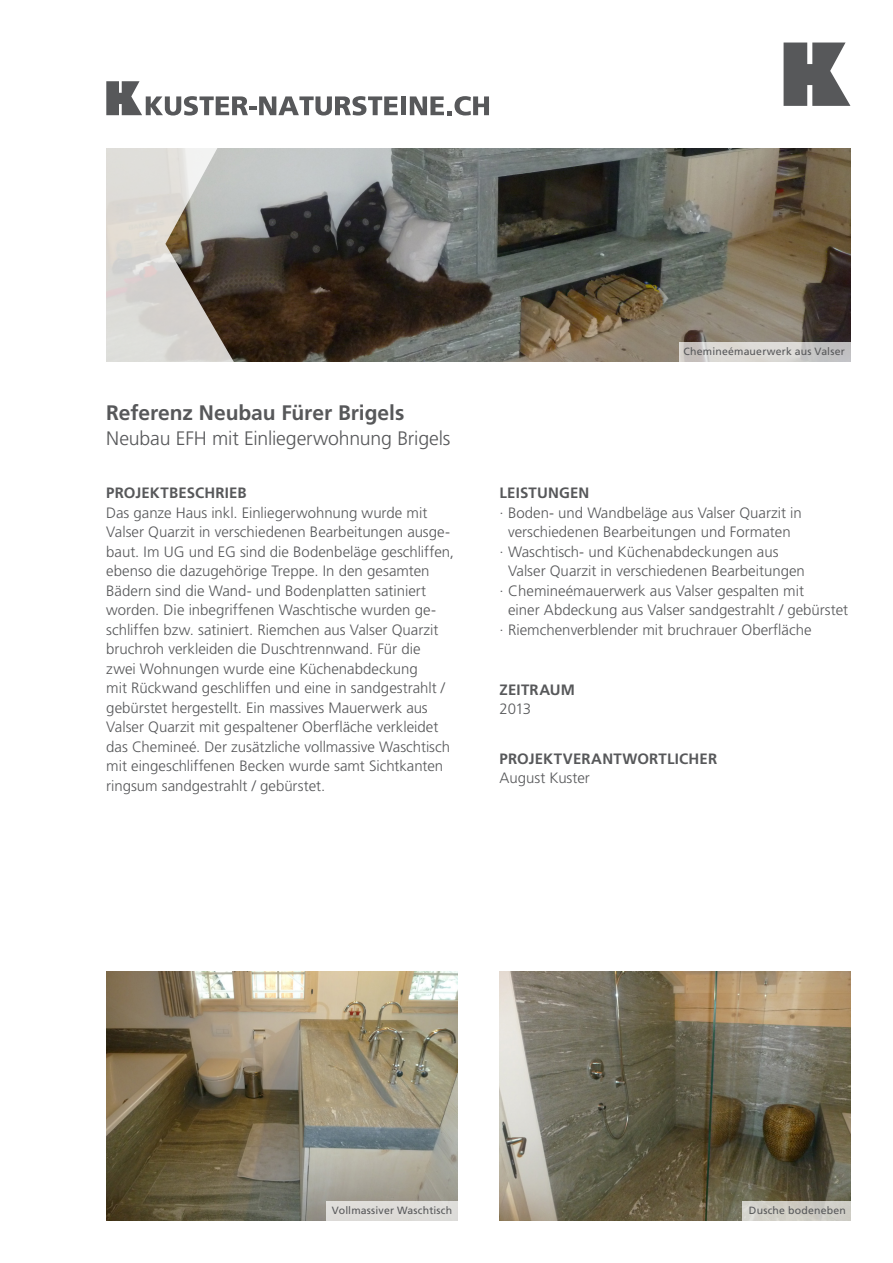
<style>
.page{position:relative;width:893px;height:1263px;background:#fff}
.page>*{position:absolute;margin:0;border:0;box-sizing:border-box;transform-origin:0 0}
.t1{font:700 21px "Frutiger LT Std";letter-spacing:-.005em;color:#57585a}
.t2{font:300 19.5px "Frutiger LT Std";letter-spacing:-.01em;color:#57585a}
.t3{font:300 15px/19.5px "Frutiger LT Std";color:#57585a}
.t4{font:700 15px "Frutiger LT Std";letter-spacing:.01em;color:#57585a}
.t5{font:10.5px "Frutiger LT Std";letter-spacing:.02em;color:#57585a}
</style>
<div class="page">
<img style="left:234px;top:149px;width:616px;height:212px">
<img style="left:106px;top:972px;width:351px;height:248px">
<img style="left:500px;top:972px;width:350px;height:248px">
<svg style="left:679px;top:342px;width:171px;height:19px;background:#d1cfcd"></svg>
<div style="left:326px;top:1201px;width:131px;height:19px;background:#deddda"></div>
<div style="left:742px;top:1201px;width:108px;height:19px;background:#d0cec6"></div>
<svg style="left:106px;top:81px;width:292px;height:35px"></svg>
<div style="left:401px;top:96px;width:5px;height:19px;background:#57585a"></div>
<svg style="left:410px;top:96px;width:79px;height:20px"></svg>
<svg style="left:784px;top:43px;width:66px;height:63px"></svg>
<svg style="left:106px;top:148px;width:128px;height:214px;background:#bfbbb6"></svg>
<p class="t1" style="left:106px;top:400px;width:300px">Referenz Neubau Fürer Brigels</p>
<p class="t2" style="left:106px;top:427px;width:346px">Neubau EFH mit Einliegerwohnung Brigels</p>
<p class="t4" style="left:106px;top:484px;width:142px">PROJEKTBESCHRIEB</p>
<p class="t3" style="left:106px;top:503px;width:349px">Das ganze Haus inkl. Einliegerwohnung wurde mit Valser Quarzit in verschiedenen Bearbeitungen ausge&shy;baut. Im UG und EG sind die Bodenbeläge geschliffen, ebenso die dazugehörige Treppe. In den gesamten Bädern sind die Wand- und Bodenplatten satiniert worden. Die inbegriffenen Waschtische wurden ge&shy;schliffen bzw. satiniert. Riemchen aus Valser Quarzit bruchroh verkleiden die Duschtrennwand. Für die<br>zwei Wohnungen wurde eine Küchenabdeckung<br>mit Rückwand geschliffen und eine in sandgestrahlt / gebürstet hergestellt. Ein massives Mauerwerk aus Valser Quarzit mit gespaltener Oberfläche verkleidet das Chemineé. Der zusätzliche vollmassive Waschtisch mit eingeschliffenen Becken wurde samt Sichtkanten ringsum sandgestrahlt / gebürstet.</p>
<p class="t5" style="left:684px;top:345px;width:163px">Chemineémauerwerk aus Valser</p>
<p class="t4" style="left:500px;top:484px;width:91px">LEISTUNGEN</p>
<p class="t3" style="left:500px;top:503px;width:304px;text-align:center">· Boden- und Wandbeläge aus Valser Quarzit in verschiedenen Bearbeitungen und Formaten</p>
<p class="t3" style="left:508px;top:542px;width:298px;text-indent:-9px">· Waschtisch- und Küchenabdeckungen aus<br>Valser Quarzit in verschiedenen Bearbeitungen</p>
<p class="t3" style="left:508px;top:581px;width:342px;text-indent:-9px">· Chemineémauerwerk aus Valser gespalten mit<br>einer Abdeckung aus Valser sandgestrahlt / gebürstet</p>
<p class="t3" style="left:500px;top:620px;width:313px">· Riemchenverblender mit bruchrauer Oberfläche</p>
<p class="t4" style="left:500px;top:681px;width:77px">ZEITRAUM</p>
<p class="t3" style="left:500px;top:700px;width:33px">2013</p>
<p class="t4" style="left:500px;top:750px;width:219px">PROJEKTVERANTWORTLICHER</p>
<p class="t3" style="left:500px;top:769px;width:92px">August Kuster</p>
<p class="t5" style="left:332px;top:1204px;width:122px">Vollmassiver Waschtisch</p>
<p class="t5" style="left:749px;top:1204px;width:98px">Dusche bodeneben</p>
</div>
